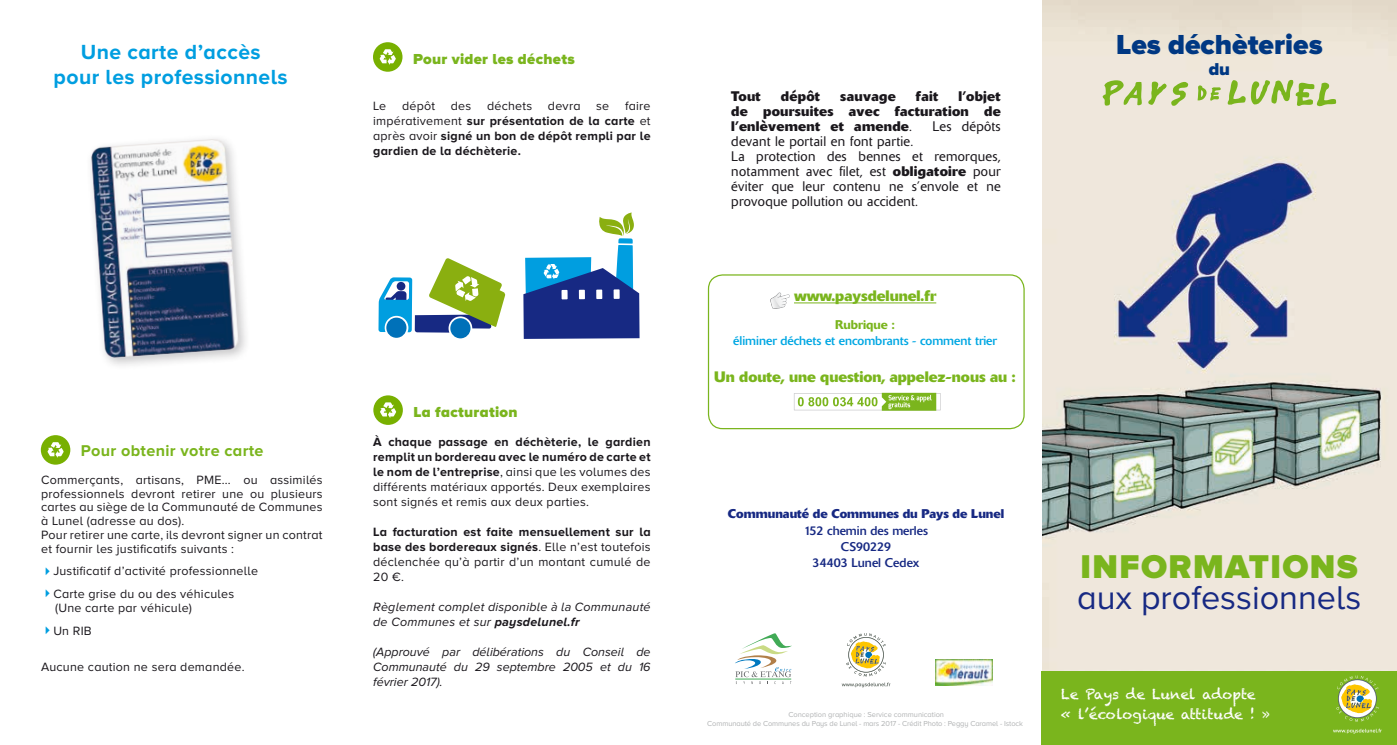
<style>
.page{position:relative;width:1397px;height:745px;background:#fff}
.page>*{position:absolute;margin:0;border:0;box-sizing:border-box;transform-origin:0 0}
.t1{font:34.12px "Proxima Nova A";color:#172983}
.t2{font:900 34.12px "Proxima Nova A";letter-spacing:.04em;color:#7ab51d}
.t3{font:900 28.5px "Proxima Nova A";color:#003883}
.t4{font:700 21.12px/25px "Proxima Nova A";letter-spacing:.02em;color:#009ee0;text-align:center}
.t5{font:900 17.75px "Proxima Nova A";color:#003883}
.t6{font:700 16.25px "Proxima Nova A";letter-spacing:.02em;color:#7ab51d}
.t7{font:700 15px "Delta";color:#7ab51d}
.t8{font:900 15px "Proxima Nova A";letter-spacing:.02em;color:#7ab51d}
.t9{font:300 13.75px/15px "Delta";letter-spacing:.02em;color:#1a171c}
.t10{font:700 13.75px/15px "Delta";letter-spacing:.02em;color:#1a171c;text-align:justify}
.t11{font:13.75px/20px "Chalkduster";color:#fff}
.t12{font:12.5px/15px "Proxima Nova A";letter-spacing:.02em;color:#1a171c}
.t13{font:700 12.5px/15px "Proxima Nova A";letter-spacing:.02em;color:#1a171c;text-align:justify}
.t14{font:italic 12.5px/15px "Proxima Nova A";letter-spacing:.02em;color:#1a171c}
.t15{font:12.5px "Delta";color:#00a7e3}
.t16{font:12.5px/16.2px "Delta";color:#172983;text-align:center}
.t17{font:700 12.5px "Delta";color:#172983}
.t18{font:500 12.5px "Delta";color:#7ab51d}
.t19{font:7.5px/9px "Proxima Nova A";letter-spacing:-.01em;color:#b1b3b4;text-align:center}
.s1{font-weight:400}
.s2{color:#009ee0}
.s3{font-weight:700}
.s4{font-weight:300}
</style>
<div class="page">
<img style="left:1042px;top:0;width:354px;height:671px">
<svg style="left:1102px;top:80px;width:39px;height:26px"></svg>
<svg style="left:1147px;top:82px;width:40px;height:24px"></svg>
<svg style="left:1197px;top:85px;width:24px;height:16px"></svg>
<svg style="left:1227px;top:80px;width:108px;height:26px;background:#bfd28f"></svg>
<div style="left:1041px;top:671px;width:355px;height:73px;background:#7ab51d"></div>
<svg style="left:523px;top:212px;width:116px;height:127px"></svg>
<div style="left:450px;top:318px;width:20px;height:20px;background:#0071b9;border-radius:50%"></div>
<div style="left:386px;top:317px;width:20px;height:20px;background:#0071b9;border-radius:50%"></div>
<svg style="left:378px;top:258px;width:127px;height:74px"></svg>
<img style="left:935px;top:659px;width:57px;height:25px">
<svg style="left:735px;top:633px;width:56px;height:50px"></svg>
<hr style="left:735px;top:678px;width:56px;height:1px;background:#41aa56">
<hr style="left:793px;top:302px;width:143px;height:1px;background:#7ab51d">
<svg style="left:770px;top:292px;width:20px;height:17px"></svg>
<div style="left:707px;top:274px;width:317px;height:155px;border:1px solid #7ab51d;border-radius:14px"></div>
<svg style="left:1336px;top:675px;width:42px;height:46px"></svg>
<svg style="left:1333px;top:728px;width:48px;height:5px"></svg>
<svg style="left:794px;top:392px;width:146px;height:18px"></svg>
<img style="left:90px;top:138px;width:156px;height:228px">
<div style="left:41px;top:435px;width:29px;height:29px;background:#78b000;border-radius:50%"></div>
<svg style="left:47px;top:442px;width:17px;height:15px"></svg>
<div style="left:373px;top:42px;width:29px;height:30px;background:#78b000;border-radius:50%"></div>
<svg style="left:379px;top:49px;width:17px;height:16px"></svg>
<div style="left:373px;top:395px;width:30px;height:29px;background:#78b000;border-radius:50%"></div>
<svg style="left:380px;top:402px;width:16px;height:15px"></svg>
<svg style="left:846px;top:633px;width:39px;height:43px"></svg>
<svg style="left:841px;top:682px;width:49px;height:4px"></svg>
<h3 class="t4" style="left:54px;top:39px;width:235px">Une carte d’accès<br>pour les professionnels</h3>
<p class="t8" style="left:413px;top:50px;width:163px">Pour vider les déchets</p>
<p class="t12" style="left:373px;top:98px;width:15px">Le</p>
<p class="t12" style="left:402px;top:98px;width:35px">dépôt</p>
<p class="t12" style="left:451px;top:98px;width:22px">des</p>
<p class="t12" style="left:487px;top:98px;width:47px">déchets</p>
<p class="t12" style="left:548px;top:98px;width:34px">devra</p>
<p class="t12" style="left:596px;top:98px;width:15px">se</p>
<p class="t13" style="left:373px;top:98px;width:279px;text-indent:252px"><span class="s1">faire impérativement</span> sur présentation de la carte <span class="s1">et après avoir</span> signé un bon de dépôt rempli par le gardien de la déchèterie.</p>
<h3 class="t6" style="left:81px;top:441px;width:184px">Pour obtenir votre carte</h3>
<p class="t12" style="left:41px;top:472px;width:283px;line-height:13.8px">Commerçants, artisans, PME... ou assimilés professionnels devront retirer une ou plusieurs cartes au siège de la Communauté de Communes à Lunel (adresse au dos).<br>Pour retirer une carte, ils devront signer un contrat et fournir les justificatifs suivants :</p>
<p class="t12" style="left:41px;top:563px;width:218px"><span class="s2">✔</span>Justificatif d’activité professionnelle</p>
<p class="t12" style="left:55px;top:585px;width:181px;text-indent:-14px"><span class="s2">✔</span>Carte grise du ou des véhicules (Une carte par véhicule)</p>
<p class="t12" style="left:41px;top:622px;width:52px"><span class="s2">✔</span>Un RIB</p>
<p class="t12" style="left:41px;top:658px;width:205px">Aucune caution ne sera demandée.</p>
<p class="t8" style="left:413px;top:403px;width:106px">La facturation</p>
<p class="t12" style="left:373px;top:433px;width:279px;text-align:justify"><span class="s3">À chaque passage en déchèterie, le gardien remplit un bordereau avec le numéro de carte et le nom de l’entreprise</span>, ainsi que les volumes des différents matériaux apportés. Deux exemplaires sont signés et remis aux deux parties.</p>
<p class="t13" style="left:373px;top:523px;width:279px">La facturation est faite mensuellement sur la base des bordereaux signés<span class="s1">. Elle n’est toutefois déclenchée qu’à partir d’un montant cumulé de 20 €.</span></p>
<p class="t14" style="left:373px;top:598px;width:279px">Règlement complet disponible à la Communauté de Communes et sur <span class="s3">paysdelunel.fr</span></p>
<p class="t14" style="left:373px;top:643px;width:279px;text-align:justify">(Approuvé par délibérations du Conseil de Communauté du 29 septembre 2005 et du 16 février 2017).</p>
<p class="t10" style="left:731px;top:88px;width:31px">Tout</p>
<p class="t10" style="left:780px;top:88px;width:41px">dépôt</p>
<p class="t10" style="left:840px;top:88px;width:57px">sauvage</p>
<p class="t10" style="left:915px;top:88px;width:24px">fait</p>
<p class="t10" style="left:731px;top:88px;width:271px;text-indent:227px">l’objet de poursuites avec facturation de l’enlèvement et amende<span class="s4">.</span></p>
<p class="t9" style="left:932px;top:119px;width:70px">Les dépôts</p>
<p class="t9" style="left:731px;top:134px;width:271px">devant le portail en font partie.<br>La protection des bennes et remorques, notamment avec filet, est <span class="s3">obligatoire</span> pour éviter que leur contenu ne s’envole et ne provoque pollution ou accident.</p>
<p class="t7" style="left:793px;top:286px;width:144px">www.paysdelunel.fr</p>
<p class="t18" style="left:834px;top:316px;width:62px">Rubrique :</p>
<p class="t15" style="left:733px;top:333px;width:265px">éliminer déchets et encombrants - comment trier</p>
<p class="t7" style="left:714px;top:366px;width:303px">Un doute, une question, appelez-nous au :</p>
<h2 class="t3" style="left:1115px;top:27px;width:208px">Les déchèteries</h2>
<h3 class="t5" style="left:1208px;top:59px;width:23px">du</h3>
<p class="t17" style="left:727px;top:505px;width:278px">Communauté de Communes du Pays de Lunel</p>
<p class="t16" style="left:803px;top:522px;width:125px">152 chemin des merles<br>CS90229<br>34403 Lunel Cedex</p>
<p class="t19" style="left:707px;top:709px;width:317px">Conception graphique : Service communication<br>Communauté de Communes du Pays de Lunel - mars 2017 - Crédit Photo : Peggy Caramel - Istock</p>
<h1 class="t2" style="left:1080px;top:546px;width:279px">INFORMATIONS</h1>
<h1 class="t1" style="left:1076px;top:578px;width:285px">aux professionnels</h1>
<p class="t11" style="left:1061px;top:683px;width:211px">Le Pays de Lunel adopte<br>« l’écologique attitude ! »</p>
</div>
